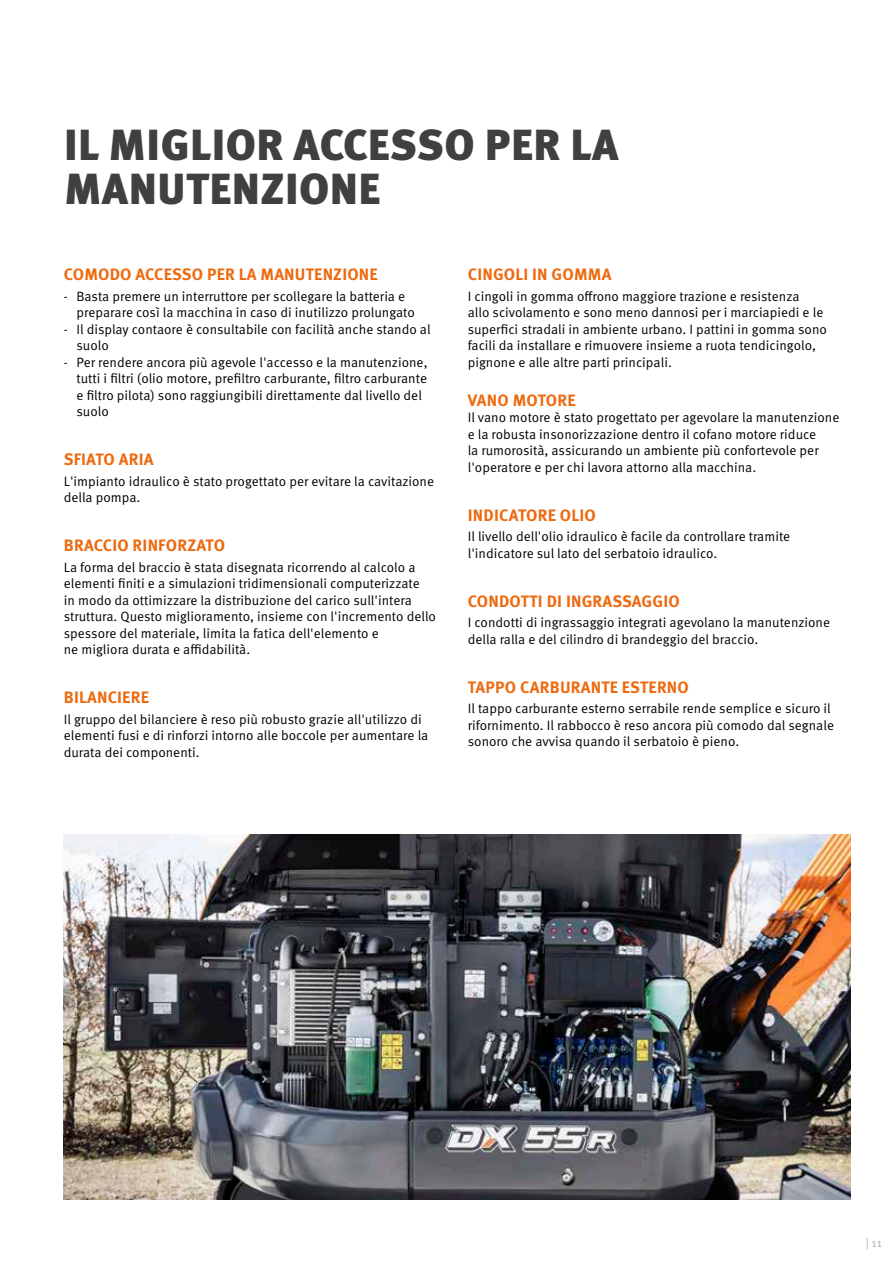
<style>
.page{position:relative;width:893px;height:1263px;background:#fff}
.page>*{position:absolute;margin:0;border:0;box-sizing:border-box;transform-origin:0 0}
.t1{font:900 43.5px/43.5px "Meta Pro";letter-spacing:.01em;color:#423f41}
.t2{font:700 16.5px "Meta Pro";letter-spacing:.01em;color:#ed6a0f}
.t3{font:13.5px/16.5px "Meta Pro Norm";color:#000}
.t4{font:12px "Meta Pro Norm";color:#b2b2b2}
</style>
<div class="page">
<img style="left:64px;top:834px;width:786px;height:365px">
<h1 class="t1" style="left:64px;top:121px;width:556px">IL MIGLIOR ACCESSO PER LA<br>MANUTENZIONE</h1>
<p class="t2" style="left:64px;top:261px;width:316px">COMODO ACCESSO PER LA MANUTENZIONE</p>
<p class="t3" style="left:77px;top:287px;width:340px;text-indent:-13px">- Basta premere un interruttore per scollegare la batteria e preparare così la macchina in caso di inutilizzo prolungato</p>
<p class="t3" style="left:77px;top:320px;width:356px;text-indent:-13px">- Il display contaore è consultabile con facilità anche stando al suolo</p>
<p class="t3" style="left:77px;top:353px;width:353px;text-indent:-13px">- Per rendere ancora più agevole l'accesso e la manutenzione, tutti i filtri (olio motore, prefiltro carburante, filtro carburante e filtro pilota) sono raggiungibili direttamente dal livello del suolo</p>
<p class="t2" style="left:64px;top:446px;width:91px">SFIATO ARIA</p>
<p class="t3" style="left:64px;top:472px;width:372px">L'impianto idraulico è stato progettato per evitare la cavitazione della pompa.</p>
<p class="t2" style="left:64px;top:532px;width:163px">BRACCIO RINFORZATO</p>
<p class="t3" style="left:64px;top:558px;width:374px">La forma del braccio è stata disegnata ricorrendo al calcolo a elementi finiti e a simulazioni tridimensionali computerizzate<br>in modo da ottimizzare la distribuzione del carico sull'intera struttura. Questo miglioramento, insieme con l'incremento dello spessore del materiale, limita la fatica dell'elemento e<br>ne migliora durata e affidabilità.</p>
<p class="t2" style="left:64px;top:684px;width:87px">BILANCIERE</p>
<p class="t3" style="left:64px;top:710px;width:366px">Il gruppo del bilanciere è reso più robusto grazie all'utilizzo di elementi fusi e di rinforzi intorno alle boccole per aumentare la durata dei componenti.</p>
<p class="t2" style="left:468px;top:261px;width:145px">CINGOLI IN GOMMA</p>
<p class="t3" style="left:468px;top:287px;width:361px">I cingoli in gomma offrono maggiore trazione e resistenza<br>allo scivolamento e sono meno dannosi per i marciapiedi e le superfici stradali in ambiente urbano. I pattini in gomma sono facili da installare e rimuovere insieme a ruota tendicingolo, pignone e alle altre parti principali.</p>
<p class="t2" style="left:468px;top:387px;width:109px">VANO MOTORE</p>
<p class="t3" style="left:468px;top:409px;width:373px">Il vano motore è stato progettato per agevolare la manutenzione e la robusta insonorizzazione dentro il cofano motore riduce<br>la rumorosità, assicurando un ambiente più confortevole per l'operatore e per chi lavora attorno alla macchina.</p>
<p class="t2" style="left:468px;top:502px;width:129px">INDICATORE OLIO</p>
<p class="t3" style="left:468px;top:528px;width:324px">Il livello dell'olio idraulico è facile da controllare tramite l'indicatore sul lato del serbatoio idraulico.</p>
<p class="t2" style="left:468px;top:588px;width:213px">CONDOTTI DI INGRASSAGGIO</p>
<p class="t3" style="left:468px;top:614px;width:364px">I condotti di ingrassaggio integrati agevolano la manutenzione della ralla e del cilindro di brandeggio del braccio.</p>
<p class="t2" style="left:468px;top:674px;width:223px">TAPPO CARBURANTE ESTERNO</p>
<p class="t3" style="left:468px;top:700px;width:368px">Il tappo carburante esterno serrabile rende semplice e sicuro il rifornimento. Il rabbocco è reso ancora più comodo dal segnale sonoro che avvisa quando il serbatoio è pieno.</p>
<p class="t4" style="left:866px;top:1233px;width:18px">| 11</p>
</div>
